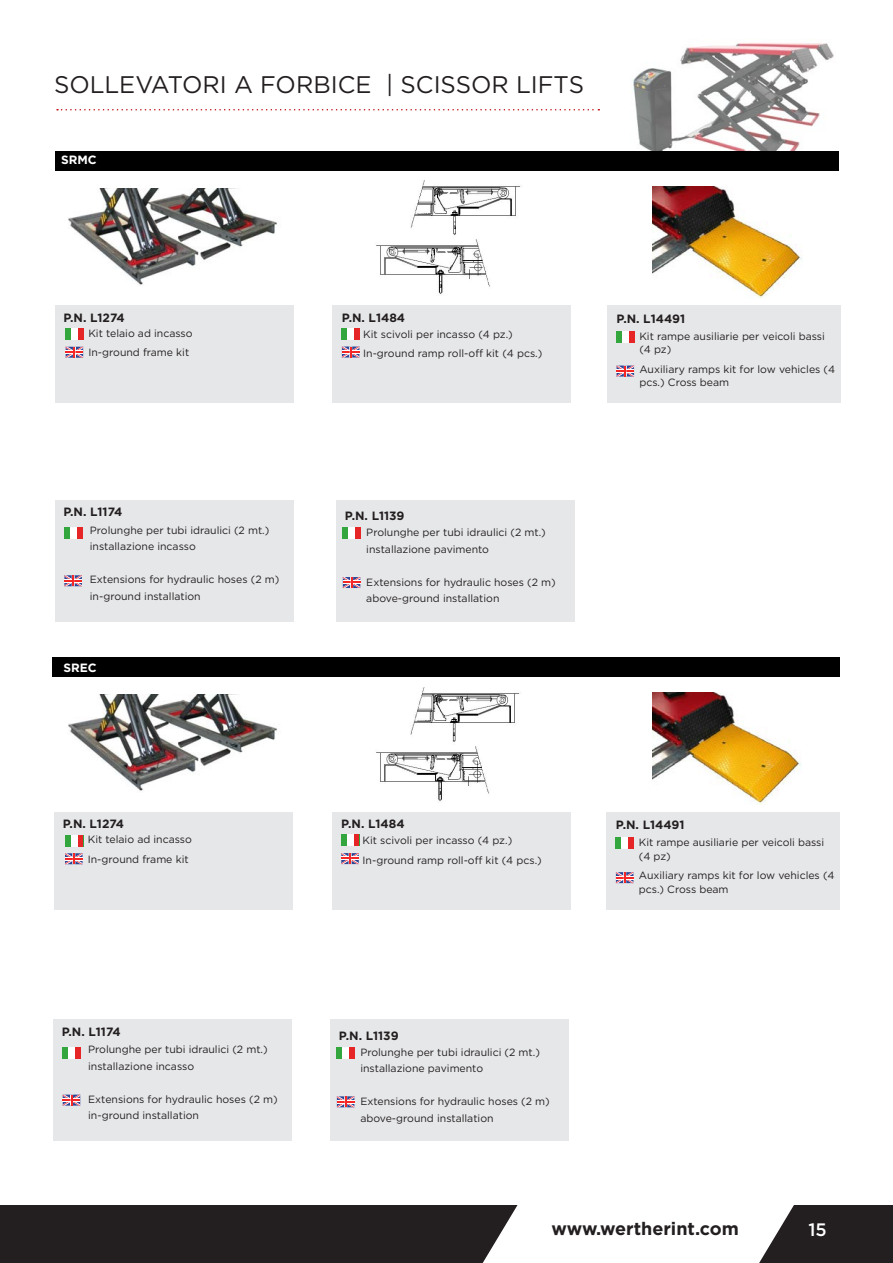
<style>
.page{position:relative;width:893px;height:1263px;background:#fff}
.page>*{position:absolute;margin:0;border:0;box-sizing:border-box;transform-origin:0 0}
.t1{font:24px "Gotham";color:#231f20}
.t2{font:700 18px "Gotham";color:#231f20}
.t3{font:500 18px "Gotham";color:#fff}
.t4{font:700 12px "Gotham";color:#231f20}
.t5{font:700 12px "Gotham";color:#fff}
.t6{font:10.5px/13.5px "Gotham";color:#231f20}
</style>
<div class="page">
<div style="left:0;top:1206px;width:893px;height:57px;background:#231f20"></div>
<img style="left:633px;top:42px;width:201px;height:109px">
<div style="left:55px;top:306px;width:238px;height:97px;background:#e6e7e9"></div>
<div style="left:54px;top:812px;width:239px;height:97px;background:#e6e7e9"></div>
<div style="left:607px;top:306px;width:233px;height:97px;background:#e6e7e9"></div>
<div style="left:606px;top:812px;width:234px;height:97px;background:#e6e7e9"></div>
<div style="left:337px;top:500px;width:238px;height:121px;background:#e6e7e9"></div>
<div style="left:331px;top:1020px;width:238px;height:121px;background:#e6e7e9"></div>
<div style="left:55px;top:500px;width:238px;height:121px;background:#e6e7e9"></div>
<div style="left:53px;top:1020px;width:239px;height:121px;background:#e6e7e9"></div>
<div style="left:333px;top:306px;width:238px;height:97px;background:#e6e7e9"></div>
<div style="left:332px;top:812px;width:238px;height:97px;background:#e6e7e9"></div>
<svg style="left:66px;top:347px;width:17px;height:11px"></svg>
<svg style="left:65px;top:853px;width:18px;height:11px"></svg>
<svg style="left:616px;top:365px;width:18px;height:12px"></svg>
<svg style="left:616px;top:872px;width:17px;height:11px"></svg>
<svg style="left:343px;top:577px;width:17px;height:11px"></svg>
<svg style="left:337px;top:1096px;width:17px;height:11px"></svg>
<svg style="left:64px;top:575px;width:18px;height:11px"></svg>
<svg style="left:63px;top:1094px;width:17px;height:11px"></svg>
<svg style="left:342px;top:346px;width:17px;height:11px"></svg>
<svg style="left:341px;top:853px;width:18px;height:11px"></svg>
<svg style="left:66px;top:328px;width:6px;height:12px"></svg>
<div style="left:75px;top:328px;width:9px;height:12px;background:#e62626"></div>
<div style="left:72px;top:328px;width:6px;height:12px;background:#fff"></div>
<div style="left:65px;top:835px;width:18px;height:11px;background:#33a63d"></div>
<svg style="left:77px;top:835px;width:6px;height:11px"></svg>
<div style="left:71px;top:835px;width:6px;height:11px;background:#fff"></div>
<div style="left:616px;top:331px;width:18px;height:11px;background:#33a63d"></div>
<div style="left:626px;top:331px;width:8px;height:11px;background:#e62626"></div>
<div style="left:622px;top:331px;width:7px;height:11px;background:#fff"></div>
<svg style="left:616px;top:838px;width:6px;height:11px"></svg>
<div style="left:625px;top:838px;width:9px;height:11px;background:#e62626"></div>
<div style="left:622px;top:838px;width:6px;height:11px;background:#fff"></div>
<svg style="left:343px;top:528px;width:6px;height:11px"></svg>
<div style="left:352px;top:528px;width:9px;height:11px;background:#e62626"></div>
<div style="left:349px;top:528px;width:6px;height:11px;background:#fff"></div>
<svg style="left:337px;top:1047px;width:6px;height:11px"></svg>
<div style="left:346px;top:1047px;width:9px;height:11px;background:#e62626"></div>
<div style="left:343px;top:1047px;width:6px;height:11px;background:#fff"></div>
<div style="left:64px;top:528px;width:18px;height:11px;background:#33a63d"></div>
<svg style="left:76px;top:528px;width:6px;height:11px"></svg>
<div style="left:70px;top:528px;width:6px;height:11px;background:#fff"></div>
<svg style="left:63px;top:1047px;width:6px;height:11px"></svg>
<div style="left:72px;top:1047px;width:9px;height:11px;background:#e62626"></div>
<div style="left:69px;top:1047px;width:6px;height:11px;background:#fff"></div>
<svg style="left:342px;top:328px;width:6px;height:11px"></svg>
<div style="left:351px;top:328px;width:9px;height:11px;background:#e62626"></div>
<div style="left:348px;top:328px;width:6px;height:11px;background:#fff"></div>
<div style="left:341px;top:835px;width:18px;height:11px;background:#33a63d"></div>
<svg style="left:353px;top:835px;width:6px;height:11px"></svg>
<div style="left:347px;top:835px;width:6px;height:11px;background:#fff"></div>
<img style="left:68px;top:188px;width:209px;height:97px">
<img style="left:68px;top:695px;width:209px;height:96px">
<img style="left:376px;top:181px;width:145px;height:114px">
<img style="left:376px;top:687px;width:144px;height:115px">
<img style="left:653px;top:186px;width:149px;height:112px">
<img style="left:652px;top:693px;width:149px;height:112px">
<svg style="left:57px;top:109px;width:542px;height:1px"></svg>
<svg style="left:483px;top:1205px;width:311px;height:58px"></svg>
<div style="left:55px;top:151px;width:784px;height:20px;background:#000001"></div>
<div style="left:52px;top:657px;width:788px;height:20px;background:#000001"></div>
<p class="t1" style="left:54px;top:69px;width:532px">SOLLEVATORI A FORBICE | SCISSOR LIFTS</p>
<p class="t5" style="left:61px;top:152px;width:37px">SRMC</p>
<p class="t4" style="left:63px;top:310px;width:63px">P.N. L1274</p>
<p class="t4" style="left:342px;top:309px;width:65px">P.N. L1484</p>
<p class="t4" style="left:616px;top:310px;width:70px">P.N. L14491</p>
<p class="t6" style="left:88px;top:326px;width:106px">Kit telaio ad incasso</p>
<p class="t6" style="left:88px;top:345px;width:102px">In-ground frame kit</p>
<p class="t6" style="left:363px;top:327px;width:151px">Kit scivoli per incasso (4 pz.)</p>
<p class="t6" style="left:363px;top:346px;width:181px">In-ground ramp roll-off kit (4 pcs.)</p>
<p class="t6" style="left:639px;top:329px;width:187px">Kit rampe ausiliarie per veicoli bassi</p>
<p class="t6" style="left:639px;top:342px;width:33px">(4 pz)</p>
<p class="t6" style="left:639px;top:362px;width:197px">Auxiliary ramps kit for low vehicles (4 pcs.) Cross beam</p>
<p class="t4" style="left:63px;top:504px;width:60px">P.N. L1174</p>
<p class="t4" style="left:345px;top:508px;width:61px">P.N. L1139</p>
<p class="t6" style="left:90px;top:523px;width:181px">Prolunghe per tubi idraulici (2 mt.)</p>
<p class="t6" style="left:90px;top:540px;width:107px">installazione incasso</p>
<p class="t6" style="left:90px;top:573px;width:191px">Extensions for hydraulic hoses (2 m)</p>
<p class="t6" style="left:90px;top:589px;width:112px">in-ground installation</p>
<p class="t6" style="left:366px;top:526px;width:181px">Prolunghe per tubi idraulici (2 mt.)</p>
<p class="t6" style="left:366px;top:542px;width:124px">installazione pavimento</p>
<p class="t6" style="left:366px;top:574px;width:191px;line-height:16.5px">Extensions for hydraulic hoses (2 m) above-ground installation</p>
<p class="t5" style="left:63px;top:659px;width:35px">SREC</p>
<p class="t4" style="left:63px;top:816px;width:63px">P.N. L1274</p>
<p class="t4" style="left:341px;top:816px;width:65px">P.N. L1484</p>
<p class="t4" style="left:616px;top:817px;width:70px">P.N. L14491</p>
<p class="t6" style="left:88px;top:832px;width:106px">Kit telaio ad incasso</p>
<p class="t6" style="left:88px;top:852px;width:102px">In-ground frame kit</p>
<p class="t6" style="left:363px;top:833px;width:151px">Kit scivoli per incasso (4 pz.)</p>
<p class="t6" style="left:363px;top:853px;width:181px">In-ground ramp roll-off kit (4 pcs.)</p>
<p class="t6" style="left:639px;top:835px;width:187px">Kit rampe ausiliarie per veicoli bassi</p>
<p class="t6" style="left:639px;top:849px;width:33px">(4 pz)</p>
<p class="t6" style="left:639px;top:868px;width:197px">Auxiliary ramps kit for low vehicles (4 pcs.) Cross beam</p>
<p class="t4" style="left:62px;top:1023px;width:60px">P.N. L1174</p>
<p class="t4" style="left:339px;top:1027px;width:61px">P.N. L1139</p>
<p class="t6" style="left:88px;top:1042px;width:181px">Prolunghe per tubi idraulici (2 mt.)</p>
<p class="t6" style="left:88px;top:1059px;width:107px">installazione incasso</p>
<p class="t6" style="left:88px;top:1092px;width:191px">Extensions for hydraulic hoses (2 m)</p>
<p class="t6" style="left:88px;top:1108px;width:112px">in-ground installation</p>
<p class="t6" style="left:360px;top:1045px;width:181px">Prolunghe per tubi idraulici (2 mt.)</p>
<p class="t6" style="left:360px;top:1061px;width:124px">installazione pavimento</p>
<p class="t6" style="left:360px;top:1093px;width:191px;line-height:16.5px">Extensions for hydraulic hoses (2 m) above-ground installation</p>
<p class="t2" style="left:551px;top:1216px;width:189px">www.wertherint.com</p>
<p class="t3" style="left:808px;top:1217px;width:20px">15</p>
</div>
